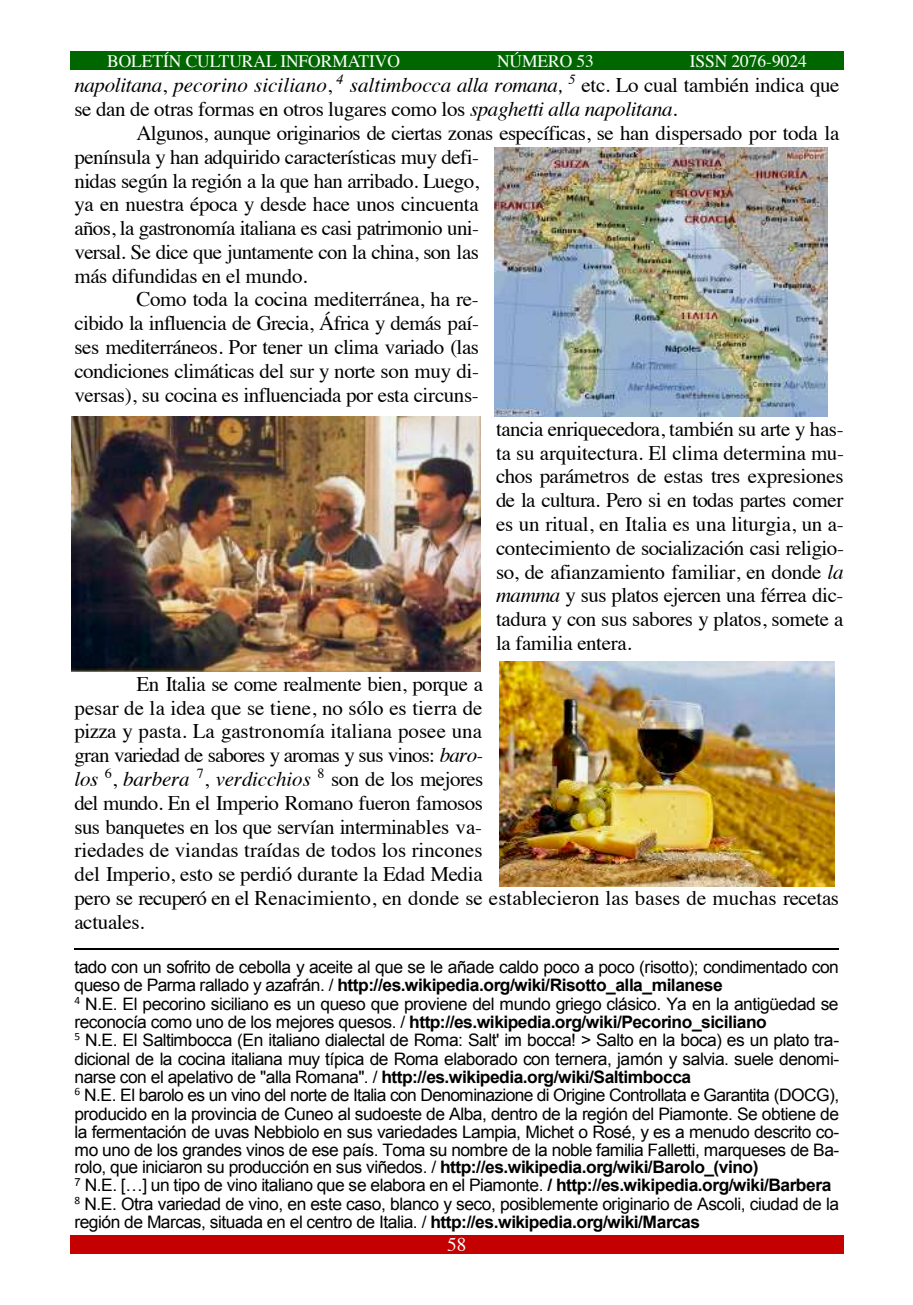
<style>
.page{position:relative;width:913px;height:1305px;background:#fff}
.page>*{position:absolute;margin:0;border:0;box-sizing:border-box;transform-origin:0 0}
.t1{font:20.65px/23.8px "Times";letter-spacing:-.02em;color:#000;text-align:justify}
.t2{font:italic 20.65px/23.8px "Times";color:#000}
.t3{font:19.25px "Times";color:#fff}
.t4{font:17.5px "Times";letter-spacing:-.005em;color:#fff}
.t5{font:17.15px/18.2px "Arial";letter-spacing:-.025em;color:#000}
.s1{font-style:normal}
.s2{font-style:italic}
.s3{font-weight:700}
.s4{font-style:inherit}
</style>
<div class="page">
<img style="left:72px;top:417px;width:408px;height:254px">
<img style="left:499px;top:661px;width:335px;height:225px">
<img style="left:495px;top:148px;width:332px;height:269px">
<hr style="left:74px;top:948px;width:765px;height:2px;background:#000">
<div style="left:70px;top:51px;width:773px;height:18px;background:#006700"></div>
<div style="left:70px;top:1235px;width:773px;height:18px;background:#c40000"></div>
<p class="t4" style="left:107px;top:44px;width:294px">BOLETÍN CULTURAL INFORMATIVO</p>
<p class="t4" style="left:497px;top:44px;width:99px">NÚMERO 53</p>
<p class="t4" style="left:690px;top:44px;width:118px">ISSN 2076-9024</p>
<p class="t2" style="left:74px;top:72px;width:766px">napolitana<span class="s1">,</span> pecorino siciliano<span class="s1">,</span> <sup>4</sup> saltimbocca alla romana, <sup>5</sup> <span class="s1">etc. Lo cual también indica que se dan de otras formas en otros lugares como los</span> spaghetti alla napolitana<span class="s1">.</span></p>
<p class="t1" style="left:136px;top:119px;width:704px">Algunos, aunque originarios de ciertas zonas específicas, se han dispersado por toda la</p>
<p class="t1" style="left:75px;top:143px;width:406px">península y han adquirido características muy defi-</p>
<p class="t1" style="left:75px;top:167px;width:406px">nidas según la región a la que han arribado. Luego,</p>
<p class="t1" style="left:75px;top:191px;width:406px">ya en nuestra época y desde hace unos cincuenta</p>
<p class="t1" style="left:75px;top:214px;width:406px">años, la gastronomía italiana es casi patrimonio uni-</p>
<p class="t1" style="left:75px;top:238px;width:406px">versal. Se dice que juntamente con la china, son las</p>
<p class="t1" style="left:75px;top:262px;width:234px">más difundidas en el mundo.</p>
<p class="t1" style="left:136px;top:286px;width:344px">Como toda la cocina mediterránea, ha re-</p>
<p class="t1" style="left:75px;top:310px;width:406px">cibido la influencia de Grecia, África y demás paí-</p>
<p class="t1" style="left:75px;top:333px;width:406px">ses mediterráneos. Por tener un clima variado (las</p>
<p class="t1" style="left:75px;top:357px;width:406px">condiciones climáticas del sur y norte son muy di-</p>
<p class="t1" style="left:75px;top:381px;width:406px">versas), su cocina es influenciada por esta circuns-</p>
<p class="t1" style="left:496px;top:415px;width:349px">tancia enriquecedora, también su arte y has&shy;ta su arquitectura. El clima determina mu&shy;chos parámetros de estas tres expresiones de la cultura. Pero si en todas partes comer es un ritual, en Italia es una liturgia, un a&shy;contecimiento de socialización casi religio&shy;so, de afianzamiento familiar, en donde <span class="s2">la mamma</span> y sus platos ejercen una férrea dic&shy;tadura y con sus sabores y platos, somete a la familia entera.</p>
<p class="t1" style="left:74px;top:670px;width:766px;text-align:left;text-indent:62px">En Italia se come realmente bien, porque a<br>pesar de la idea que se tiene, no sólo es tierra de<br>pizza y pasta. La gastronomía italiana posee una<br>gran variedad de sabores y aromas y sus vinos: <span class="s2">baro-<br>los</span> <sup>6</sup>, <span class="s2">barbera</span> <sup>7</sup>, <span class="s2">verdicchios</span> <sup>8</sup> son de los mejores<br>del mundo. En el Imperio Romano fueron famosos<br>sus banquetes en los que servían interminables va-<br>riedades de viandas traídas de todos los rincones<br>del Imperio, esto se perdió durante la Edad Media<br>pero se recuperó en el Renacimiento, en donde se establecieron las bases de muchas recetas actuales.</p>
<p class="t5" style="left:74px;top:958px;width:766px">tado con un sofrito de cebolla y aceite al que se le añade caldo poco a poco (risotto); condimentado con queso de Parma rallado y azafrán. / <span class="s3">http://es.wikipedia.org/wiki/Risotto_alla_milanese<br></span><sup>4</sup> N.E. El pecorino siciliano es un queso que proviene del mundo griego clásico. Ya en la antigüedad se reconocía como uno de los mejores quesos. / <span class="s3">http://es.wikipedia.org/wiki/Pecorino_siciliano<br></span><sup>5</sup> N.E. El Saltimbocca (En italiano dialectal de Roma: Salt' im bocca! &gt; Salto en la boca) es un plato tra&shy;dicional de la cocina italiana muy típica de Roma elaborado con ternera, jamón y salvia. suele denomi&shy;narse con el apelativo de "alla Romana". / <span class="s3">http://es.wikipedia.org/wiki/Saltimbocca<br></span><sup>6</sup> N.E. El barolo es un vino del norte de Italia con Denominazione di Origine Controllata e Garantita (DOCG), producido en la provincia de Cuneo al sudoeste de Alba, dentro de la región del Piamonte. Se obtiene de la fermentación de uvas Nebbiolo en sus variedades Lampia, Michet o Rosé, y es a menudo descrito co&shy;mo uno de los grandes vinos de ese país. Toma su nombre de la noble familia Falletti, marqueses de Ba&shy;rolo, que iniciaron su producción en sus viñedos. / <span class="s3">http://es.wikipedia.org/wiki/Barolo_(vino)<br></span><sup>7</sup> <span class="s4">N.E. […] un tipo de vino italiano que se elabora en el Piamonte.</span> <span class="s3">/ http://es.wikipedia.org/wiki/Barbera </span><sup>8</sup> N.E. Otra variedad de vino, en este caso, blanco y seco, posiblemente originario de Ascoli, ciudad de la región de Marcas, situada en el centro de Italia. / <span class="s3">http://es.wikipedia.org/wiki/Marcas</span></p>
<p class="t3" style="left:447px;top:1227px;width:21px">58</p>
</div>
